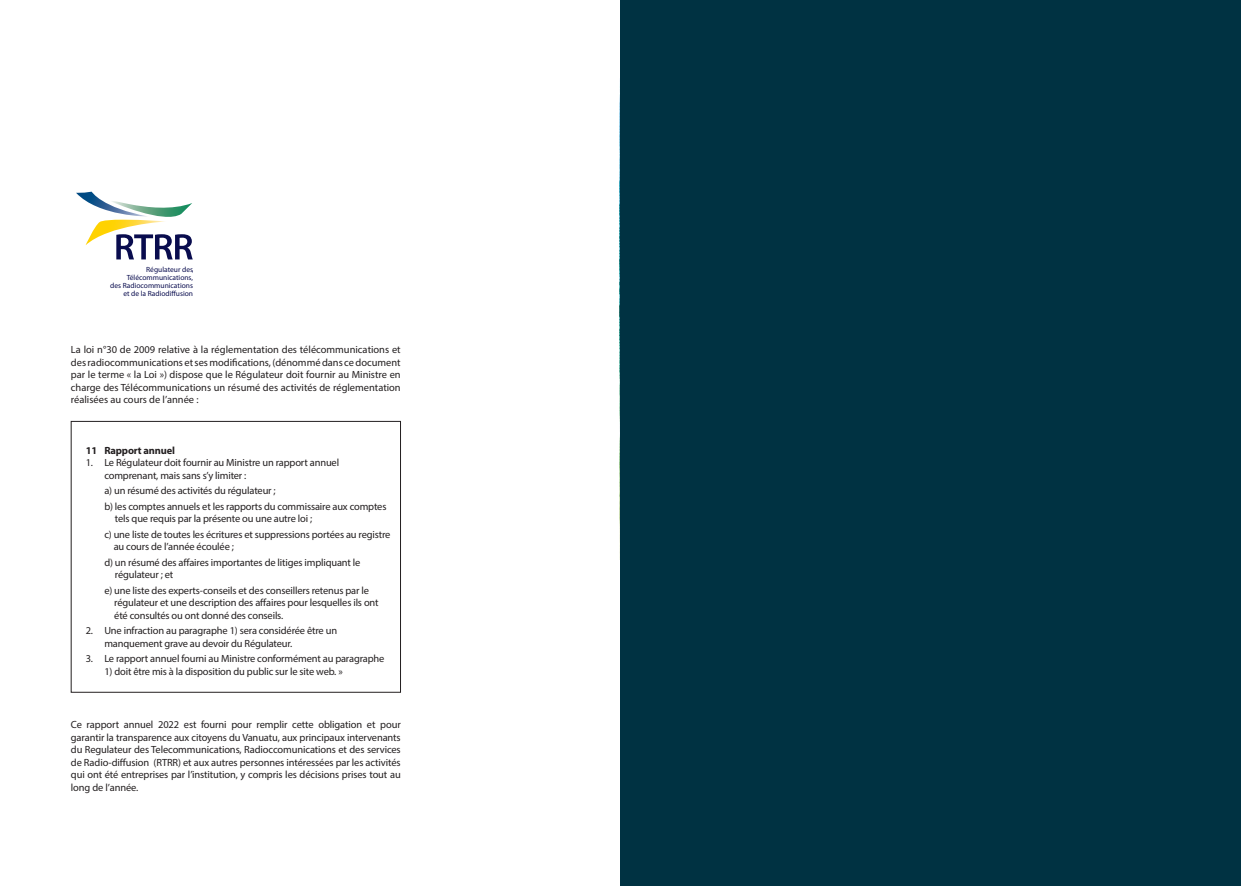
<style>
.page{position:relative;width:1241px;height:886px;background:#fff}
.page>*{position:absolute;margin:0;border:0;box-sizing:border-box;transform-origin:0 0}
.t1{font:10.5px/12.5px "Myriad Pro";letter-spacing:-.015em;color:#231f20}
.t2{font:700 10.5px "Myriad Pro";letter-spacing:-.015em;color:#231f20}
.t3{font:7.5px/7.9px "Myriad Pro";color:#090c4e;text-align:right}
</style>
<div class="page">
<div style="left:71px;top:421px;width:330px;height:271px;border:1px solid #231f20"></div>
<svg style="left:76px;top:192px;width:117px;height:67px"></svg>
<div style="left:620px;top:0;width:620px;height:886px;background:#003242"></div>
<p class="t3" style="left:110px;top:266px;width:84px">Régulateur des<br>Télécommunications,<br>des Radiocommunications et de la Radiodiffusion</p>
<p class="t1" style="left:71px;top:344px;width:331px;text-align:justify">La loi n°30 de 2009 relative à la réglementation des télécommunications et desradiocommunications etsesmodifications, (dénommédans cedocument par le terme « la Loi ») dispose que le Régulateur doit fournir au Ministre en charge des Télécommunications un résumé des activités de réglementation réalisées au cours de l’année :</p>
<p class="t2" style="left:86px;top:446px;width:91px">11 Rapport annuel</p>
<p class="t1" style="left:104px;top:458px;width:236px;text-indent:-19px">1. Le Régulateur doit fournir au Ministre un rapport annuel comprenant, mais sans s’y limiter :</p>
<p class="t1" style="left:104px;top:484px;width:283px;line-height:15.5px">a) un résumé des activités du régulateur ;<br>b) les comptes annuels et les rapports du commissaire aux comptes</p>
<p class="t1" style="left:104px;top:512px;width:287px;line-height:15.5px;text-indent:11px">tels que requis par la présente ou une autre loi ;<br>c) une liste de toutes les écritures et suppressions portées au registre</p>
<p class="t1" style="left:104px;top:540px;width:257px;line-height:15.5px;text-indent:9px">au cours de l’année écoulée ;<br>d) un résumé des affaires importantes de litiges impliquant le</p>
<p class="t1" style="left:104px;top:568px;width:266px;line-height:15.5px;text-indent:11px">régulateur ; et<br>e) une liste des experts-conseils et des conseillers retenus par le</p>
<p class="t1" style="left:114px;top:598px;width:266px">régulateur et une description des affaires pour lesquelles ils ont été consultés ou ont donné des conseils.</p>
<p class="t1" style="left:104px;top:626px;width:234px;text-indent:-19px">2. Une infraction au paragraphe 1) sera considérée être un manquement grave au devoir du Régulateur.</p>
<p class="t1" style="left:86px;top:654px;width:300px">3. Le rapport annuel fourni au Ministre conformément au paragraphe</p>
<p class="t1" style="left:104px;top:666px;width:240px">1) doit être mis à la disposition du public sur le site web. »</p>
<p class="t1" style="left:71px;top:719px;width:331px;text-align:justify">Ce rapport annuel 2022 est fourni pour remplir cette obligation et pour garantir la transparence aux citoyens du Vanuatu, aux principaux intervenants du Regulateur des Telecommunications, Radioccomunications et des services de Radio-diffusion (RTRR) et aux autres personnes intéressées par les activités qui ont été entreprises par l’institution, y compris les décisions prises tout au long de l’année.</p>
</div>
